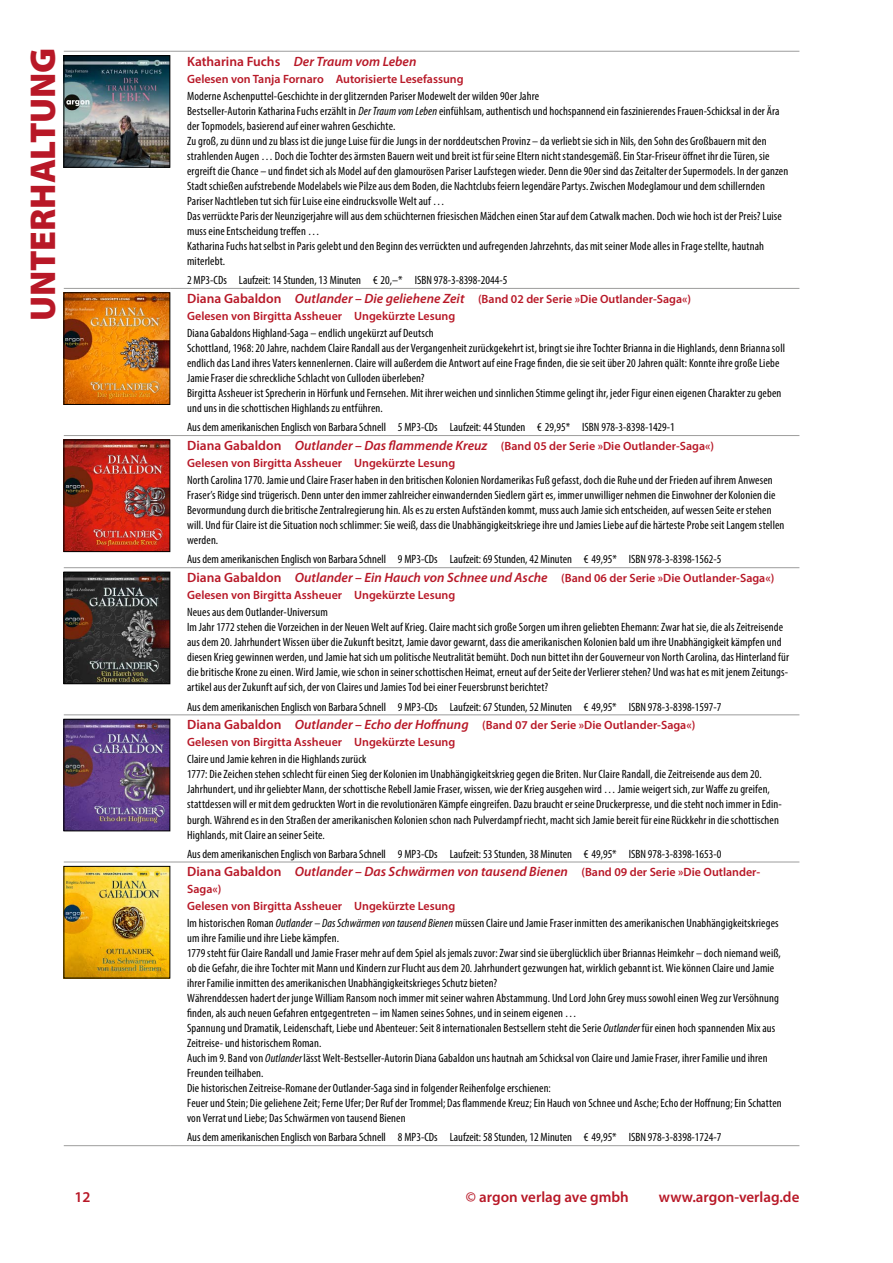
<style>
.page{position:relative;width:893px;height:1263px;background:#fff}
.page>*{position:absolute;margin:0;border:0;box-sizing:border-box;transform-origin:0 0}
.t1{font:900 36px "Myriad Pro";letter-spacing:-.01em;color:#b81827}
.t2{font:600 15px "Myriad Pro";color:#b81827}
.t3{font:italic 600 13.5px "Myriad Pro";color:#b81827}
.t4{font:condensed 12px/15px "Myriad Pro";letter-spacing:.01em;color:#000}
.t5{font:600 12px "Myriad Pro";color:#b81827}
.s1{font-style:normal}
.s2{font-style:italic}
.s3{font-weight:600;font-stretch:normal;font-size:13.5px;color:#b81827}
.s4{font-weight:600;font-style:italic;font-stretch:normal;font-size:13.5px;color:#b81827}
.s5{font-weight:600;font-stretch:normal;color:#b81827}
.s6{font-style:normal;font-size:12px}
</style>
<div class="page">
<hr style="left:64px;top:51px;width:106px;height:1px;background:#9d9d9c">
<hr style="left:170px;top:51px;width:629px;height:1px;background:#9d9d9c">
<hr style="left:64px;top:288px;width:106px;height:1px;background:#9d9d9c">
<hr style="left:170px;top:288px;width:629px;height:1px;background:#9d9d9c">
<hr style="left:64px;top:435px;width:106px;height:1px;background:#9d9d9c">
<hr style="left:170px;top:435px;width:629px;height:1px;background:#9d9d9c">
<hr style="left:64px;top:567px;width:106px;height:1px;background:#9d9d9c">
<hr style="left:170px;top:567px;width:629px;height:1px;background:#9d9d9c">
<hr style="left:64px;top:715px;width:106px;height:1px;background:#9d9d9c">
<hr style="left:170px;top:715px;width:629px;height:1px;background:#9d9d9c">
<hr style="left:64px;top:862px;width:106px;height:1px;background:#9d9d9c">
<hr style="left:170px;top:862px;width:629px;height:1px;background:#9d9d9c">
<hr style="left:64px;top:1145px;width:106px;height:1px;background:#9d9d9c">
<hr style="left:170px;top:1145px;width:629px;height:1px;background:#9d9d9c">
<img style="left:66px;top:57px;width:102px;height:108px">
<div style="left:64px;top:55px;width:106px;height:112px;border:1px solid #000"></div>
<img style="left:66px;top:295px;width:102px;height:108px">
<div style="left:64px;top:293px;width:106px;height:112px;border:1px solid #000"></div>
<img style="left:66px;top:442px;width:102px;height:108px">
<div style="left:64px;top:440px;width:106px;height:112px;border:1px solid #000"></div>
<img style="left:66px;top:574px;width:102px;height:108px">
<div style="left:64px;top:572px;width:106px;height:112px;border:1px solid #000"></div>
<img style="left:66px;top:721px;width:102px;height:108px">
<div style="left:64px;top:719px;width:106px;height:112px;border:1px solid #000"></div>
<img style="left:66px;top:868px;width:102px;height:108px">
<h1 class="t1" style="left:19px;top:321px;width:275px;rotate:-90deg">UNTERHALTUNG</h1>
<p class="t3" style="left:187px;top:52px;width:231px"><span class="s1">Katharina Fuchs</span> Der Traum vom Leben</p>
<p class="t5" style="left:187px;top:71px;width:278px">Gelesen von Tanja Fornaro Autorisierte Lesefassung</p>
<p class="t4" style="left:187px;top:88px;width:603px">Moderne Aschenputtel-Geschichte in der glitzernden Pariser Modewelt der wilden 90er Jahre<br>Bestseller-Autorin Katharina Fuchs erzählt in <span class="s2">Der Traum vom Leben</span>einfühlsam, authentisch und hochspannend ein faszinierendes Frauen-Schicksal in der Ära der Topmodels, basierend auf einer wahren Geschichte.<br>Zu groß, zu dünn und zu blass ist die junge Luise für die Jungs in der norddeutschen Provinz – da verliebt sie sich in Nils, den Sohn des Großbauern mit den strahlenden Augen … Doch die Tochter des ärmsten Bauern weit und breit ist für seine Eltern nicht standesgemäß. Ein Star-Friseur öffnet ihr die Türen, sie ergreift die Chance – und findet sich als Model auf den glamourösen Pariser Laufstegen wieder. Denn die 90er sind das Zeitalter der Supermodels. In der ganzen Stadt schießen aufstrebende Modelabels wie Pilze aus dem Boden, die Nachtclubs feiern legendäre Partys. Zwischen Modeglamour und dem schillernden Pariser Nachtleben tut sich für Luise eine eindrucksvolle Welt auf …<br>Das verrückte Paris der Neunzigerjahre will aus dem schüchternen friesischen Mädchen einen Star auf dem Catwalk machen. Doch wie hoch ist der Preis? Luise muss eine Entscheidung treffen …<br>Katharina Fuchs hat selbst in Paris gelebt und den Beginn des verrückten und aufregenden Jahrzehnts, das mit seiner Mode alles in Frage stellte, hautnah miterlebt.</p>
<p class="t4" style="left:187px;top:271px;width:506px;line-height:18.6px">2 MP3-CDs Laufzeit: 14 Stunden, 13 Minuten € 20,–* ISBN 978‑3‑8398‑2044‑5<br><span class="s3">Diana Gabaldon</span> <span class="s4">Outlander – Die geliehene Zeit</span> <span class="s5">(Band 02 der Serie »Die Outlander-Saga«)</span></p>
<p class="t5" style="left:187px;top:308px;width:270px">Gelesen von Birgitta Assheuer Ungekürzte Lesung</p>
<p class="t4" style="left:187px;top:325px;width:599px">Diana Gabaldons Highland-Saga – endlich ungekürzt auf Deutsch<br>Schottland, 1968: 20 Jahre, nachdem Claire Randall aus der Vergangenheit zurückgekehrt ist, bringt sie ihre Tochter Brianna in die Highlands, denn Brianna soll endlich das Land ihres Vaters kennenlernen. Claire will außerdem die Antwort auf eine Frage finden, die sie seit über 20 Jahren quält: Konnte ihre große Liebe Jamie Fraser die schreckliche Schlacht von Culloden überleben?<br>Birgitta Assheuer ist Sprecherin in Hörfunk und Fernsehen. Mit ihrer weichen und sinnlichen Stimme gelingt ihr, jeder Figur einen eigenen Charakter zu geben und uns in die schottischen Highlands zu entführen.</p>
<p class="t4" style="left:187px;top:418px;width:528px;line-height:18.6px">Aus dem amerikanischen Englisch von Barbara Schnell 5 MP3-CDs Laufzeit: 44 Stunden € 29,95* ISBN 978‑3‑8398‑1429‑1<br><span class="s3">Diana Gabaldon</span> <span class="s4">Outlander – Das flammende Kreuz</span> <span class="s5">(Band 05 der Serie »Die Outlander-Saga«)</span></p>
<p class="t5" style="left:187px;top:455px;width:270px">Gelesen von Birgitta Assheuer Ungekürzte Lesung</p>
<p class="t4" style="left:187px;top:473px;width:599px">North Carolina 1770. Jamie und Claire Fraser haben in den britischen Kolonien Nordamerikas Fuß gefasst, doch die Ruhe und der Frieden auf ihrem Anwesen Fraser’s Ridge sind trügerisch. Denn unter den immer zahlreicher einwandernden Siedlern gärt es, immer unwilliger nehmen die Einwohner der Kolonien die Bevormundung durch die britische Zentralregierung hin. Als es zu ersten Aufständen kommt, muss auch Jamie sich entscheiden, auf wessen Seite er stehen will. Und für Claire ist die Situation noch schlimmer: Sie weiß, dass die Unabhängigkeitskriege ihre und Jamies Liebe auf die härteste Probe seit Langem stellen werden.</p>
<p class="t4" style="left:187px;top:552px;width:536px">Aus dem amerikanischen Englisch von Barbara Schnell 9 MP3-CDs Laufzeit: 69 Stunden, 42 Minuten € 49,95* ISBN 978‑3‑8398‑1562‑5</p>
<p class="t3" style="left:187px;top:569px;width:589px"><span class="s1">Diana Gabaldon</span> Outlander – Ein Hauch von Schnee und Asche <span class="s6">(Band 06 der Serie »Die Outlander-Saga«)</span></p>
<p class="t5" style="left:187px;top:587px;width:270px">Gelesen von Birgitta Assheuer Ungekürzte Lesung</p>
<p class="t4" style="left:187px;top:605px;width:603px">Neues aus dem Outlander-Universum<br>Im Jahr 1772 stehen die Vorzeichen in der Neuen Welt auf Krieg. Claire macht sich große Sorgen um ihren geliebten Ehemann: Zwar hat sie, die als Zeitreisende aus dem 20. Jahrhundert Wissen über die Zukunft besitzt, Jamie davor gewarnt, dass die amerikanischen Kolonien bald um ihre Unabhängigkeit kämpfen und diesen Krieg gewinnen werden, und Jamie hat sich um politische Neutralität bemüht. Doch nun bittet ihn der Gouverneur von North Carolina, das Hinterland für die britische Krone zu einen. Wird Jamie, wie schon in seiner schottischen Heimat, erneut auf der Seite der Verlierer stehen? Und was hat es mit jenem Zeitungs&shy;artikel aus der Zukunft auf sich, der von Claires und Jamies Tod bei einer Feuersbrunst berichtet?</p>
<p class="t4" style="left:187px;top:697px;width:536px;line-height:18.6px">Aus dem amerikanischen Englisch von Barbara Schnell 9 MP3-CDs Laufzeit: 67 Stunden, 52 Minuten € 49,95* ISBN 978‑3‑8398‑1597‑7<br><span class="s3">Diana Gabaldon</span> <span class="s4">Outlander – Echo der Hoffnung</span> <span class="s5">(Band 07 der Serie »Die Outlander-Saga«)</span></p>
<p class="t5" style="left:187px;top:735px;width:270px">Gelesen von Birgitta Assheuer Ungekürzte Lesung</p>
<p class="t4" style="left:187px;top:752px;width:596px">Claire und Jamie kehren in die Highlands zurück<br>1777: Die Zeichen stehen schlecht für einen Sieg der Kolonien im Unabhängigkeitskrieg gegen die Briten. Nur Claire Randall, die Zeitreisende aus dem 20.<br>Jahrhundert, und ihr geliebter Mann, der schottische Rebell Jamie Fraser, wissen, wie der Krieg ausgehen wird … Jamie weigert sich, zur Waffe zu greifen, stattdessen will er mit dem gedruckten Wort in die revolutionären Kämpfe eingreifen. Dazu braucht er seine Druckerpresse, und die steht noch immer in Edin&shy;burgh. Während es in den Straßen der amerikanischen Kolonien schon nach Pulverdampf riecht, macht sich Jamie bereit für eine Rückkehr in die schottischen Highlands, mit Claire an seiner Seite.</p>
<p class="t4" style="left:187px;top:846px;width:536px">Aus dem amerikanischen Englisch von Barbara Schnell 9 MP3-CDs Laufzeit: 53 Stunden, 38 Minuten € 49,95* ISBN 978‑3‑8398‑1653‑0</p>
<p class="t3" style="left:187px;top:863px;width:575px"><span class="s1">Diana Gabaldon</span> Outlander – Das Schwärmen von tausend Bienen <span class="s6">(Band 09 der Serie »Die Outlander-</span></p>
<p class="t4" style="left:187px;top:880px;width:593px;line-height:17.1px"><span class="s5">Saga«)<br>Gelesen von Birgitta Assheuer Ungekürzte Lesung<br></span>Im historischen Roman <span class="s2">Outlander – Das Schwärmen von tausend Bienen</span> müssen Claire und Jamie Fraser inmitten des amerikanischen Unabhängigkeitskrieges</p>
<p class="t4" style="left:187px;top:930px;width:596px">um ihre Familie und ihre Liebe kämpfen.<br>1779 steht für Claire Randall und Jamie Fraser mehr auf dem Spiel als jemals zuvor: Zwar sind sie überglücklich über Briannas Heimkehr – doch niemand weiß, ob die Gefahr, die ihre Tochter mit Mann und Kindern zur Flucht aus dem 20. Jahrhundert gezwungen hat, wirklich gebannt ist. Wie können Claire und Jamie ihrer Familie inmitten des amerikanischen Unabhängigkeitskrieges Schutz bieten?<br>Währenddessen hadert der junge William Ransom noch immer mit seiner wahren Abstammung. Und Lord John Grey muss sowohl einen Weg zur Versöhnung finden, als auch neuen Gefahren entgegentreten – im Namen seines Sohnes, und in seinem eigenen …<br>Spannung und Dramatik, Leidenschaft, Liebe und Abenteuer: Seit 8 internationalen Bestsellern steht die Serie <span class="s2">Outlander</span> für einen hoch spannenden Mix aus Zeitreise- und historischem Roman.<br>Auch im 9. Band von <span class="s2">Outlander</span> lässt Welt-Bestseller-Autorin Diana Gabaldon uns hautnah am Schicksal von Claire und Jamie Fraser, ihrer Familie und ihren Freunden teilhaben.<br>Die historischen Zeitreise-Romane der Outlander-Saga sind in folgender Reihenfolge erschienen:<br>Feuer und Stein; Die geliehene Zeit; Ferne Ufer; Der Ruf der Trommel; Das flammende Kreuz; Ein Hauch von Schnee und Asche; Echo der Hoffnung; Ein Schatten von Verrat und Liebe; Das Schwärmen von tausend Bienen</p>
<p class="t4" style="left:187px;top:1130px;width:536px">Aus dem amerikanischen Englisch von Barbara Schnell 8 MP3-CDs Laufzeit: 58 Stunden, 12 Minuten € 49,95* ISBN 978‑3‑8398‑1724‑7</p>
<p class="t2" style="left:74px;top:1187px;width:18px">12</p>
<p class="t2" style="left:466px;top:1187px;width:164px">© argon verlag ave gmbh</p>
<p class="t2" style="left:659px;top:1187px;width:142px">www.argon-verlag.de</p>
</div>
